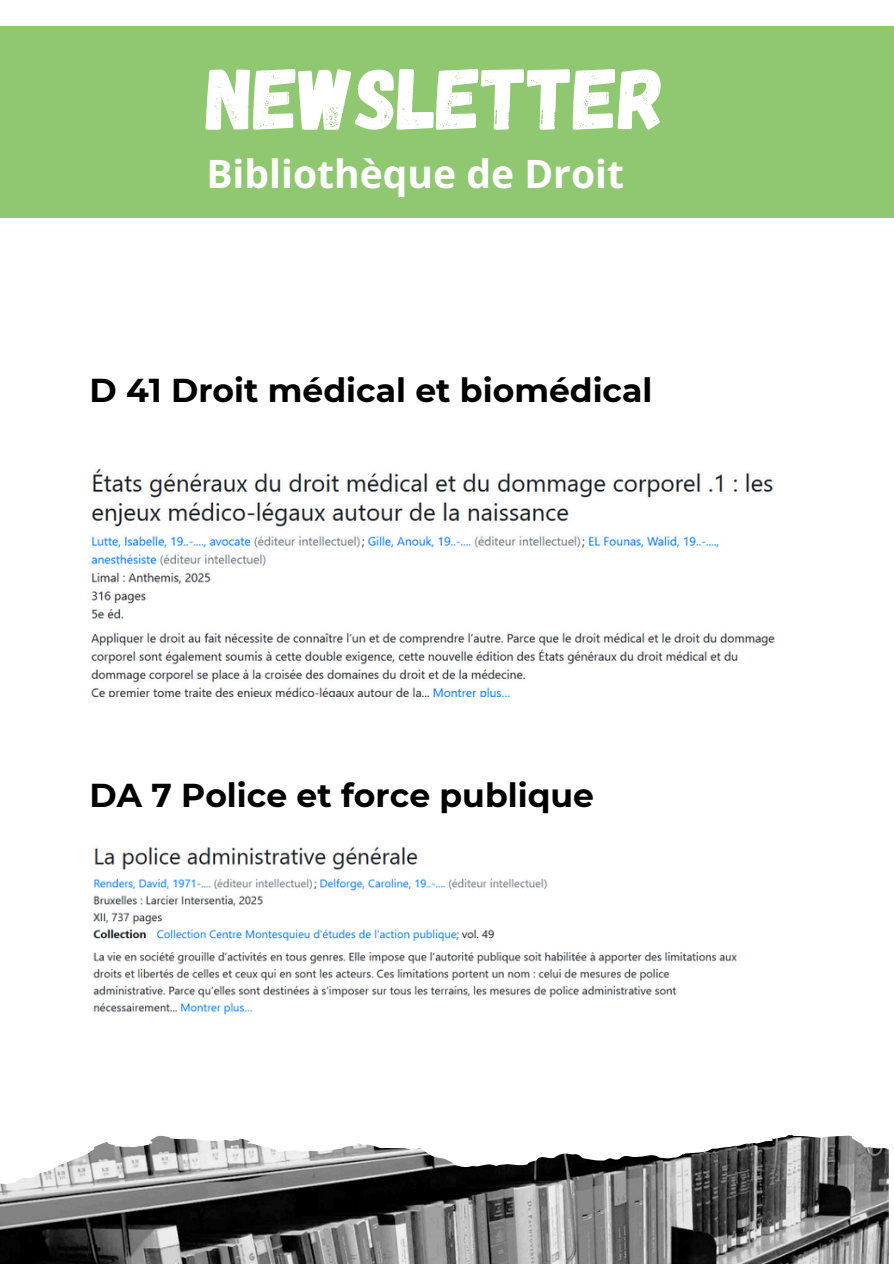
<style>
.page{position:relative;width:894px;height:1264px;background:#fff}
.page>*{position:absolute;margin:0;border:0;box-sizing:border-box;transform-origin:0 0}
.t1{font:87px "Gagalin";color:#fff}
.t2{font:700 39px "Open Sans";color:#fff}
.t3{font:700 33px "Montserrat";color:#000}
</style>
<div class="page">
<img style="left:0;top:1135px;width:888px;height:128px">
<div style="left:0;top:26px;width:893px;height:192px;background:#90c872"></div>
<img style="left:91px;top:468px;width:684px;height:228px">
<img style="left:93px;top:846px;width:644px;height:169px">
<h1 class="t1" style="left:206px;top:42px;width:461px">NEWSLETTER</h1>
<p class="t2" style="left:206px;top:147px;width:419px">Bibliothèque de Droit</p>
<p class="t3" style="left:89px;top:370px;width:564px">D 41 Droit médical et biomédical</p>
<p class="t3" style="left:89px;top:774px;width:506px">DA 7 Police et force publique</p>
</div>
